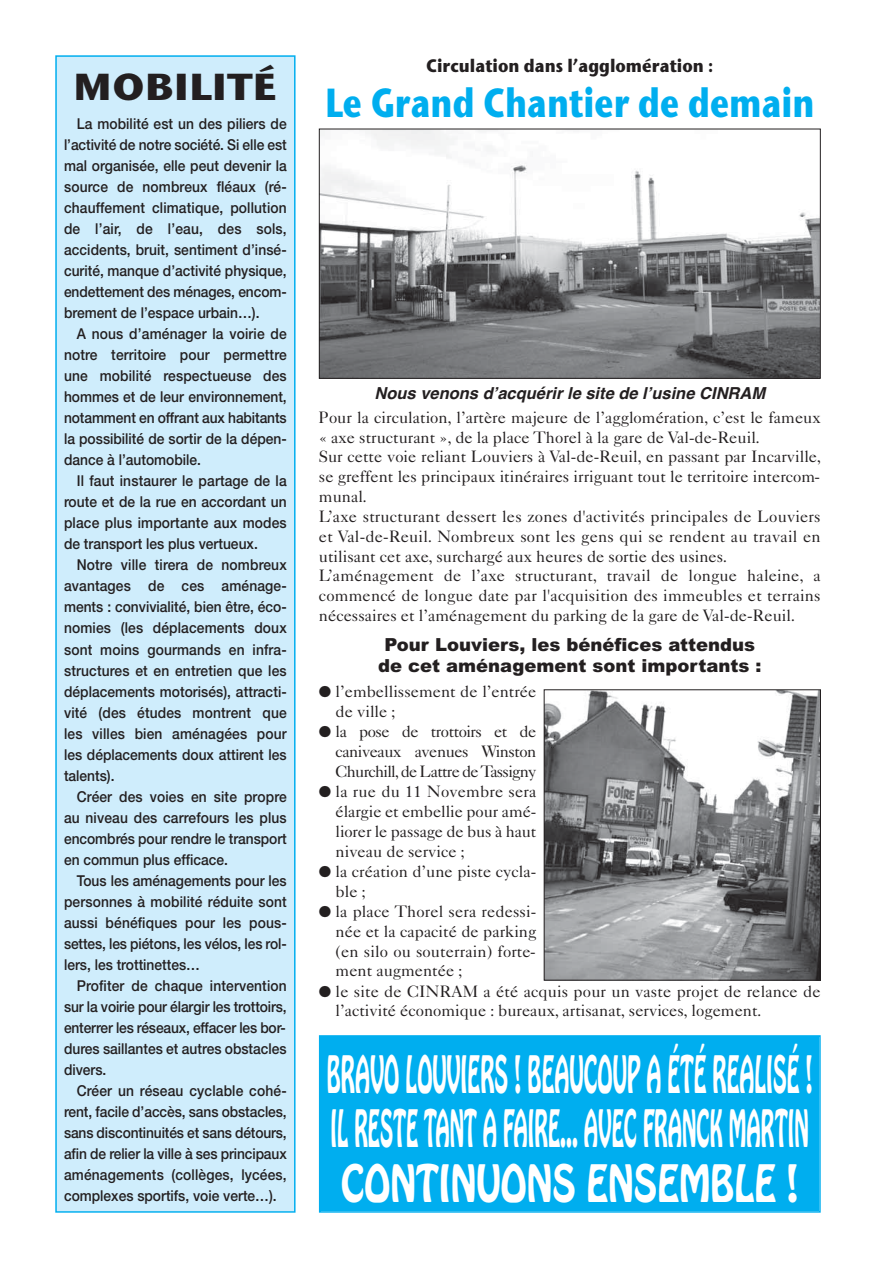
<style>
.page{position:relative;width:876px;height:1268px;background:#fff}
.page>*{position:absolute;margin:0;border:0;box-sizing:border-box;transform-origin:0 0}
.t1{font:45.45px/54.4px "Hobo Std";color:#fff;text-align:justify;scale:.47 1}
.t2{font:700 40.5px "Stone Sans ITC";color:#00aeef;scale:.8 1}
.t3{font:700 37.5px "Stone Sans ITC";color:#231f20;scale:1.1 1}
.t4{font:900 18px/21.6px "Arial";color:#231f20;text-align:center}
.t5{font:700 18px "Stone Sans ITC";color:#231f20;scale:.9 1}
.t6{font:16.5px/19.8px "Caslon 540 LT Std";color:#231f20}
.t7{font:italic 700 16.5px "Helvetica";color:#231f20}
.t8{font:500 15px/21px "Helvetica Neue";color:#231f20;text-align:justify;scale:.92 1}
</style>
<div class="page">
<img style="left:321px;top:131px;width:498px;height:245px">
<div style="left:319px;top:129px;width:502px;height:249px;border:1px solid #231f20"></div>
<div style="left:57px;top:57px;width:237px;height:1153px;background:#cfedfc"></div>
<div style="left:55px;top:55px;width:241px;height:1157px;border:2px solid #00aeef"></div>
<div style="left:320px;top:1036px;width:499px;height:174px;background:#00aeef"></div>
<div style="left:319px;top:1034px;width:502px;height:178px;border:2px solid #00aeef"></div>
<img style="left:546px;top:691px;width:273px;height:287px">
<div style="left:544px;top:689px;width:277px;height:291px;border:1px solid #231f20"></div>
<h3 class="t3" style="left:74px;top:73px;width:187px">MOBILITÉ</h3>
<p class="t8" style="left:64px;top:114px;width:244px;text-indent:13px">La mobilité est un des piliers de l’activité de notre société. Si elle est mal organisée, elle peut devenir la source de nombreux fléaux (ré&shy;chauffement climatique, pollution de l’air, de l’eau, des sols, accidents, bruit, sentiment d’insé&shy;curité, manque d’activité physique, endettement des ménages, encom&shy;brement de l’espace urbain…).</p>
<p class="t8" style="left:64px;top:325px;width:244px;text-indent:13px">A nous d’aménager la voirie de notre territoire pour permettre une mobilité respectueuse des hommes et de leur environnement, notamment en offrant aux habitants la possibilité de sortir de la dépen&shy;dance à l’automobile.</p>
<p class="t8" style="left:64px;top:472px;width:244px;text-indent:13px">Il faut instaurer le partage de la route et de la rue en accordant un place plus importante aux modes de transport les plus vertueux.</p>
<p class="t8" style="left:64px;top:556px;width:244px;text-indent:13px">Notre ville tirera de nombreux avantages de ces aménage&shy;ments : convivialité, bien être, éco&shy;nomies (les déplacements doux sont moins gourmands en infra&shy;structures et en entretien que les déplacements motorisés), attracti&shy;vité (des études montrent que les villes bien aménagées pour les déplacements doux attirent les talents).</p>
<p class="t8" style="left:64px;top:787px;width:244px;text-indent:13px">Créer des voies en site propre au niveau des carrefours les plus encombrés pour rendre le transport en commun plus efficace.</p>
<p class="t8" style="left:64px;top:871px;width:244px;text-indent:13px">Tous les aménagements pour les personnes à mobilité réduite sont aussi bénéfiques pour les pous&shy;settes, les piétons, les vélos, les rol&shy;lers, les trottinettes…</p>
<p class="t8" style="left:64px;top:976px;width:244px;text-indent:13px">Profiter de chaque intervention sur la voirie pour élargir les trottoirs, enterrer les réseaux, effacer les bor&shy;dures saillantes et autres obstacles divers.</p>
<p class="t8" style="left:64px;top:1081px;width:244px;text-indent:13px">Créer un réseau cyclable cohé&shy;rent, facile d’accès, sans obstacles, sans discontinuités et sans détours, afin de relier la ville à ses principaux aménagements (collèges, lycées, complexes sportifs, voie verte…).</p>
<p class="t5" style="left:426px;top:58px;width:321px">Circulation dans l’agglomération :</p>
<h2 class="t2" style="left:325px;top:87px;width:613px">Le Grand Chantier de demain</h2>
<p class="t7" style="left:374px;top:387px;width:392px">Nous venons d’acquérir le site de l’usine CINRAM</p>
<p class="t6" style="left:319px;top:409px;width:504px">Pour la circulation, l’artère majeure de l’agglomération, c’est le fameux « axe structurant », de la place Thorel à la gare de Val-de-Reuil.<br>Sur cette voie reliant Louviers à Val-de-Reuil, en passant par Incarville, se greffent les principaux itinéraires irriguant tout le territoire intercom&shy;munal.<br>L’axe structurant dessert les zones d'activités principales de Louviers et Val-de-Reuil. Nombreux sont les gens qui se rendent au travail en utilisant cet axe, surchargé aux heures de sortie des usines.<br>L’aménagement de l’axe structurant, travail de longue haleine, a commencé de longue date par l'acquisition des immeubles et terrains nécessaires et l’aménagement du parking de la gare de Val-de-Reuil.</p>
<p class="t4" style="left:378px;top:635px;width:385px">Pour Louviers, les bénéfices attendus de cet aménagement sont importants :</p>
<p class="t6" style="left:336px;top:683px;width:202px;text-indent:-17px">● l’embellissement de l’entrée de ville ;</p>
<p class="t6" style="left:336px;top:723px;width:202px;text-align:justify;text-indent:-17px">● la pose de trottoirs et de caniveaux avenues Winston Churchill, de Lattre de Tassigny</p>
<p class="t6" style="left:336px;top:783px;width:202px;text-align:justify;text-indent:-17px">● la rue du 11 Novembre sera élargie et embellie pour amé&shy;liorer le passage de bus à haut niveau de service ;</p>
<p class="t6" style="left:336px;top:862px;width:202px;text-indent:-17px">● la création d’une piste cycla&shy;ble ;</p>
<p class="t6" style="left:336px;top:902px;width:202px;text-align:justify;text-indent:-17px">● la place Thorel sera redessi&shy;née et la capacité de parking (en silo ou souterrain) forte&shy;ment augmentée ;</p>
<p class="t6" style="left:336px;top:982px;width:487px;text-indent:-17px">● le site de CINRAM a été acquis pour un vaste projet de relance de l’activité économique : bureaux, artisanat, services, logement.</p>
<h1 class="t1" style="left:327px;top:1049px;width:1035px">BRAVO LOUVIERS ! BEAUCOUP A ÉTÉ REALISÉ !<br>IL RESTE TANT A FAIRE... AVEC FRANCK MARTIN CONTINUONS ENSEMBLE !</h1>
</div>
